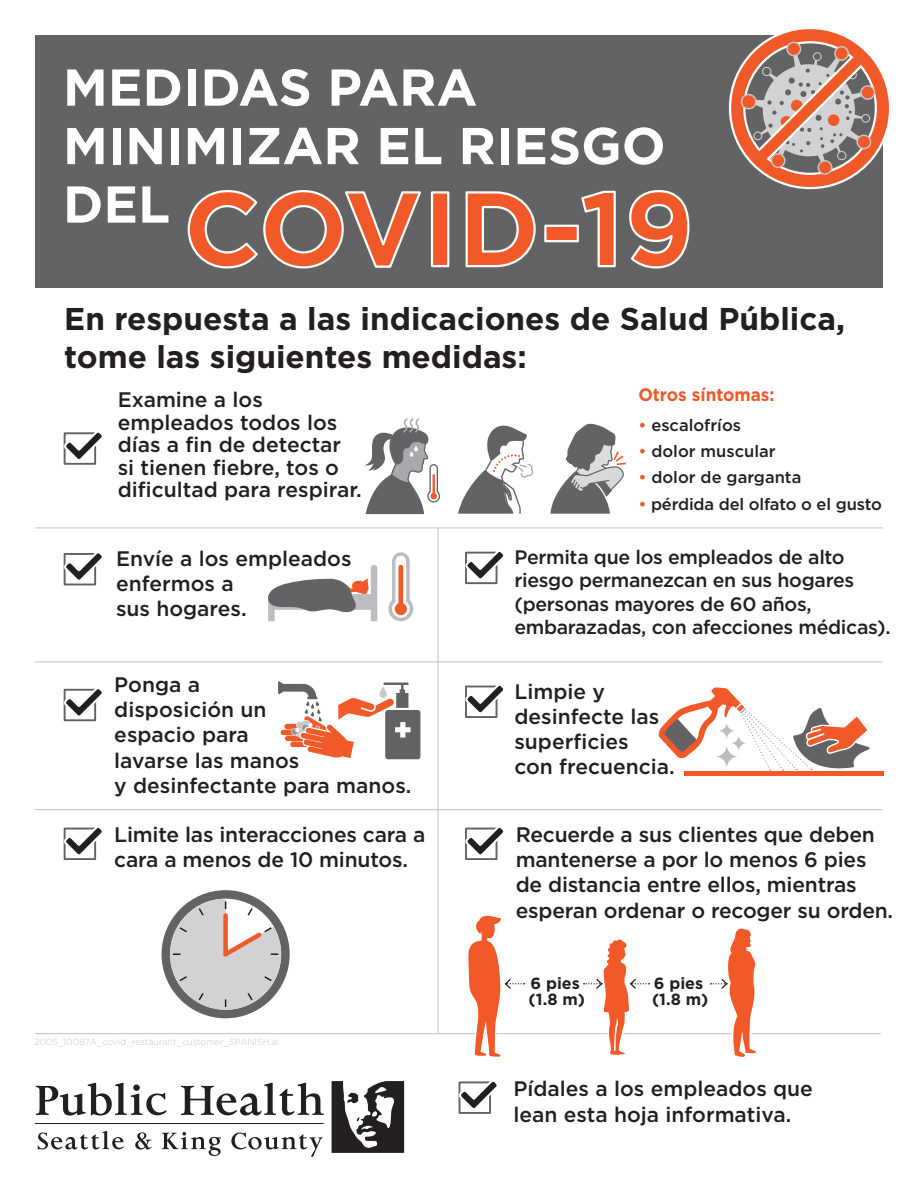
<style>
.page{position:relative;width:918px;height:1188px;background:#fff}
.page>*{position:absolute;margin:0;border:0;box-sizing:border-box;transform-origin:0 0}
.t1{font:700 105.3px "Gotham";color:#f15929}
.t2{font:700 51.75px/58.5px "Gotham";color:#fff}
.t3{font:700 31.5px/37.8px "Gotham";color:#231f20}
.t4{font:500 21px/25.2px "Gotham";color:#231f20}
.t5{font:500 19.5px/23.4px "Gotham";letter-spacing:-.015em;color:#231f20}
.t6{font:700 18px "Gotham";color:#f15929;scale:.95 1}
.t7{font:500 16.5px "Gotham";color:#231f20}
.t8{font:700 16.2px/16.2px "Gotham";color:#231f20}
.t9{font:300 9px "Gotham";color:#c7c8ca}
.s1{color:#f15929}
</style>
<div class="page">
<div style="left:35px;top:35px;width:848px;height:252px;background:#636366"></div>
<svg style="left:187px;top:190px;width:234px;height:79px"></svg>
<div style="left:431px;top:191px;width:18px;height:76px;border:2px solid #fff"></div>
<svg style="left:465px;top:191px;width:71px;height:77px"></svg>
<div style="left:544px;top:225px;width:35px;height:17px;border:2px solid #fff"></div>
<svg style="left:581px;top:190px;width:35px;height:78px"></svg>
<svg style="left:629px;top:190px;width:61px;height:79px"></svg>
<svg style="left:38px;top:1131px;width:86px;height:19px"></svg>
<svg style="left:135px;top:1132px;width:17px;height:18px"></svg>
<svg style="left:162px;top:1132px;width:59px;height:24px"></svg>
<svg style="left:231px;top:1132px;width:92px;height:25px"></svg>
<svg style="left:332px;top:1081px;width:72px;height:72px"></svg>
<svg style="left:36px;top:1083px;width:131px;height:33px"></svg>
<svg style="left:181px;top:1083px;width:143px;height:33px"></svg>
<hr style="left:35px;top:1123px;width:289px;height:1px;background:#231f20">
<hr style="left:35px;top:527px;width:848px;height:1px;background:#c7c8ca">
<hr style="left:35px;top:661px;width:848px;height:1px;background:#c7c8ca">
<hr style="left:35px;top:809px;width:848px;height:1px;background:#c7c8ca">
<hr style="left:437px;top:528px;width:2px;height:505px;background:#c7c8ca">
<hr style="left:35px;top:1033px;width:846px;height:1px;background:#c7c8ca">
<svg style="left:729px;top:29px;width:160px;height:161px"></svg>
<div style="left:64px;top:432px;width:32px;height:33px;border:2px solid #636366"></div>
<svg style="left:63px;top:432px;width:39px;height:31px"></svg>
<div style="left:459px;top:1081px;width:32px;height:33px;border:2px solid #636366"></div>
<svg style="left:458px;top:1081px;width:39px;height:31px"></svg>
<div style="left:465px;top:552px;width:32px;height:32px;border:2px solid #636366"></div>
<svg style="left:465px;top:551px;width:39px;height:32px"></svg>
<div style="left:64px;top:553px;width:32px;height:32px;border:2px solid #636366"></div>
<svg style="left:63px;top:553px;width:39px;height:31px"></svg>
<svg style="left:268px;top:565px;width:109px;height:56px"></svg>
<svg style="left:388px;top:552px;width:26px;height:70px"></svg>
<svg style="left:458px;top:425px;width:75px;height:89px"></svg>
<svg style="left:365px;top:418px;width:75px;height:96px"></svg>
<svg style="left:550px;top:423px;width:76px;height:91px"></svg>
<div style="left:685px;top:771px;width:199px;height:5px;background:#f15929"></div>
<svg style="left:658px;top:687px;width:212px;height:87px"></svg>
<svg style="left:718px;top:722px;width:17px;height:17px"></svg>
<svg style="left:731px;top:735px;width:16px;height:16px"></svg>
<svg style="left:715px;top:745px;width:24px;height:23px"></svg>
<div style="left:465px;top:686px;width:32px;height:32px;border:2px solid #636366"></div>
<svg style="left:465px;top:685px;width:39px;height:31px"></svg>
<div style="left:64px;top:689px;width:32px;height:32px;border:2px solid #636366"></div>
<svg style="left:63px;top:688px;width:39px;height:32px"></svg>
<div style="left:385px;top:710px;width:35px;height:49px;background:#636366;border-radius:3px"></div>
<svg style="left:278px;top:681px;width:133px;height:79px"></svg>
<div style="left:162px;top:890px;width:128px;height:128px;background:#636366;border-radius:50%"></div>
<svg style="left:170px;top:899px;width:111px;height:111px"></svg>
<div style="left:64px;top:828px;width:32px;height:32px;border:2px solid #636366"></div>
<svg style="left:63px;top:827px;width:39px;height:32px"></svg>
<div style="left:465px;top:828px;width:32px;height:32px;border:2px solid #636366"></div>
<svg style="left:465px;top:827px;width:39px;height:32px"></svg>
<svg style="left:584px;top:939px;width:66px;height:116px"></svg>
<svg style="left:710px;top:928px;width:48px;height:129px"></svg>
<svg style="left:467px;top:915px;width:58px;height:142px"></svg>
<h2 class="t2" style="left:63px;top:58px;width:604px">MEDIDAS PARA<br>MINIMIZAR EL RIESGO</h2>
<h1 class="t1" style="left:63px;top:159px;width:633px"><sup>DEL</sup> COVID-19</h1>
<h3 class="t3" style="left:64px;top:300px;width:782px">En respuesta a las indicaciones de Salud Pública, tome las siguientes medidas:</h3>
<p class="t4" style="left:118px;top:388px;width:246px;line-height:22.5px">Examine a los empleados todos los días a fin de detectar si tienen fiebre, tos o dificultad para respirar.</p>
<p class="t4" style="left:116px;top:546px;width:237px">Envíe a los empleados enfermos a<br>sus hogares.</p>
<p class="t6" style="left:638px;top:383px;width:145px">Otros síntomas:</p>
<p class="t7" style="left:638px;top:414px;width:104px"><span class="s1">•</span> escalofríos</p>
<p class="t7" style="left:638px;top:441px;width:139px"><span class="s1">•</span> dolor muscular</p>
<p class="t7" style="left:638px;top:467px;width:165px"><span class="s1">•</span> dolor de garganta</p>
<p class="t7" style="left:638px;top:493px;width:245px"><span class="s1">•</span> pérdida del olfato o el gusto</p>
<p class="t5" style="left:514px;top:545px;width:378px">Permita que los empleados de alto riesgo permanezcan en sus hogares (personas mayores de 60 años, embarazadas, con afecciones médicas).</p>
<p class="t4" style="left:114px;top:672px;width:299px">Ponga a<br>disposición un<br>espacio para<br>lavarse las manos<br>y desinfectante para manos.</p>
<p class="t4" style="left:114px;top:822px;width:313px">Limite las interacciones cara a cara a menos de 10 minutos.</p>
<p class="t4" style="left:516px;top:822px;width:379px">Recuerde a sus clientes que deben mantenerse a por lo menos 6 pies de distancia entre ellos, mientras esperan ordenar o recoger su orden.</p>
<p class="t4" style="left:514px;top:678px;width:162px">Limpie y desinfecte las superficies<br>con frecuencia.</p>
<p class="t9" style="left:34px;top:1036px;width:246px">2005_10087A_covid_restaurant_customer_SPANISH.ai</p>
<p class="t8" style="left:529px;top:975px;width:58px">6 pies (1.8 m)</p>
<p class="t8" style="left:652px;top:975px;width:58px">6 pies (1.8 m)</p>
<p class="t4" style="left:513px;top:1076px;width:301px">Pídales a los empleados que lean esta hoja informativa.</p>
</div>
